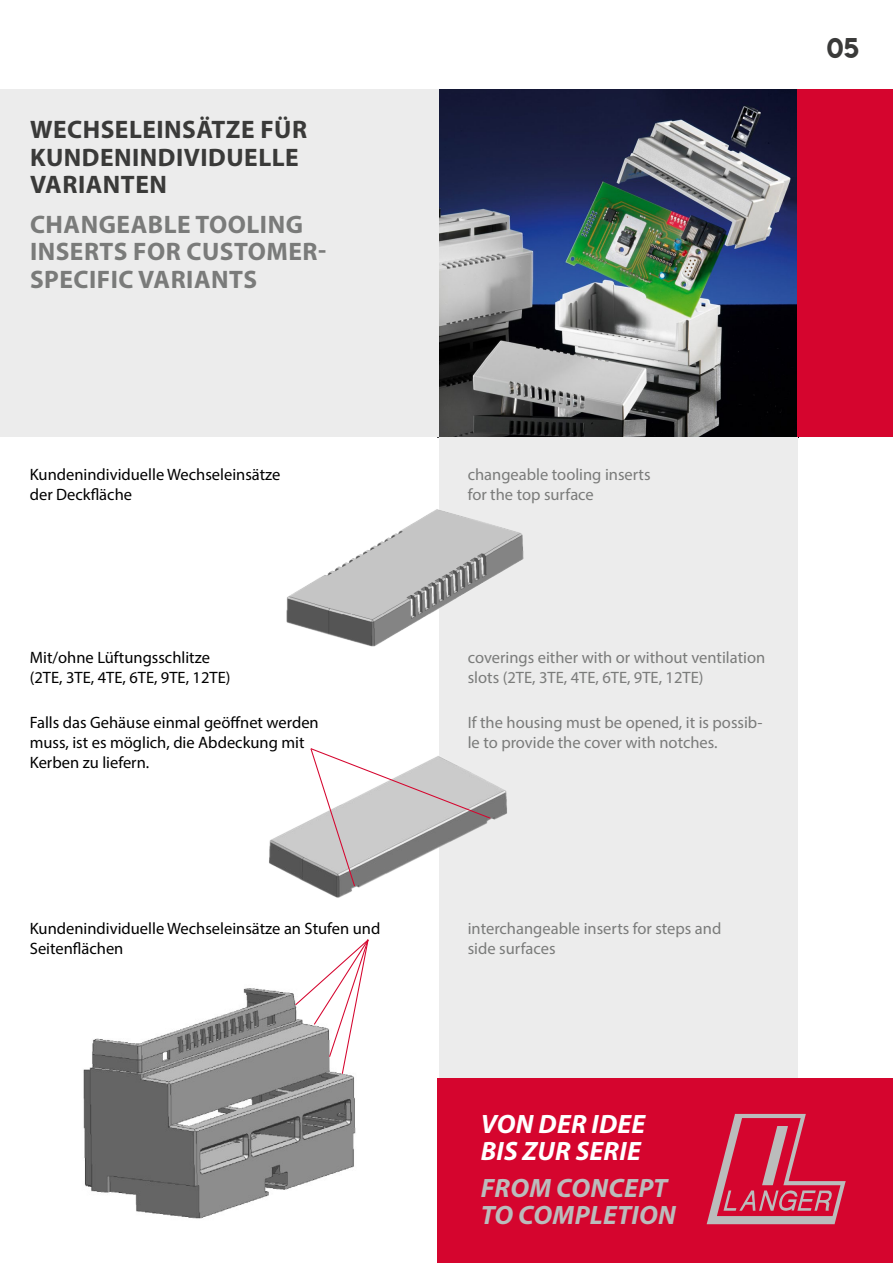
<style>
.page{position:relative;width:893px;height:1263px;background:#fff}
.page>*{position:absolute;margin:0;border:0;box-sizing:border-box;transform-origin:0 0}
.t1{font:italic 700 26.7px/26.7px "Myriad Pro";letter-spacing:.01em;color:#bbbcbc}
.t2{font:italic 700 26.7px/26.7px "Myriad Pro";letter-spacing:.01em;color:#fff}
.t3{font:700 25.35px/27.5px "Myriad Pro";letter-spacing:.02em;color:#7a7b7a}
.t4{font:700 25.35px/27.5px "Myriad Pro";letter-spacing:.02em;color:#3a3a39}
.t5{font:25.35px "Lemon Milk";color:#3a3a39}
.t6{font:16.5px/19.8px "Myriad Pro";color:#000}
.t7{font:16.5px/19.8px "Myriad Pro";color:#7a7b7a}
</style>
<div class="page">
<img style="left:439px;top:89px;width:358px;height:348px">
<div style="left:439px;top:437px;width:358px;height:826px;background:#ececec"></div>
<div style="left:0;top:89px;width:439px;height:348px;background:#ececec"></div>
<div style="left:797px;top:89px;width:96px;height:348px;background:#d5052e"></div>
<div style="left:438px;top:1078px;width:455px;height:185px;background:#d5052e"></div>
<svg style="left:707px;top:1114px;width:139px;height:110px"></svg>
<img style="left:83px;top:988px;width:273px;height:231px">
<img style="left:286px;top:509px;width:238px;height:138px">
<img style="left:269px;top:783px;width:238px;height:115px">
<svg style="left:294px;top:939px;width:75px;height:136px"></svg>
<svg style="left:310px;top:748px;width:182px;height:139px"></svg>
<h2 class="t4" style="left:30px;top:115px;width:279px">WECHSELEINSÄTZE FÜR<br>KUNDENINDIVIDUELLE<br>VARIANTEN</h2>
<h2 class="t3" style="left:30px;top:210px;width:298px">CHANGEABLE TOOLING<br>INSERTS FOR CUSTOMER-<br>SPECIFIC VARIANTS</h2>
<h2 class="t5" style="left:827px;top:30px;width:34px">05</h2>
<p class="t6" style="left:30px;top:464px;width:252px">Kundenindividuelle Wechseleinsätze der Deckfläche</p>
<p class="t7" style="left:468px;top:464px;width:184px">changeable tooling inserts for the top surface</p>
<p class="t6" style="left:30px;top:647px;width:202px">Mit/ohne Lüftungsschlitze (2TE, 3TE, 4TE, 6TE, 9TE, 12TE)</p>
<p class="t7" style="left:468px;top:647px;width:299px">coverings either with or without ventilation slots (2TE, 3TE, 4TE, 6TE, 9TE, 12TE)</p>
<p class="t6" style="left:30px;top:712px;width:291px">Falls das Gehäuse einmal geöffnet werden muss, ist es möglich, die Abdeckung mit<br>Kerben zu liefern.</p>
<p class="t7" style="left:468px;top:712px;width:296px">If the housing must be opened, it is possib&shy;le to provide the cover with notches.</p>
<p class="t6" style="left:30px;top:918px;width:352px">Kundenindividuelle Wechseleinsätze an Stufen und<br>Seitenflächen</p>
<p class="t7" style="left:468px;top:918px;width:255px">interchangeable inserts for steps and side surfaces</p>
<h1 class="t2" style="left:481px;top:1110px;width:166px">VON DER IDEE<br>BIS ZUR SERIE</h1>
<h1 class="t1" style="left:481px;top:1174px;width:197px">FROM CONCEPT<br>TO COMPLETION</h1>
</div>
